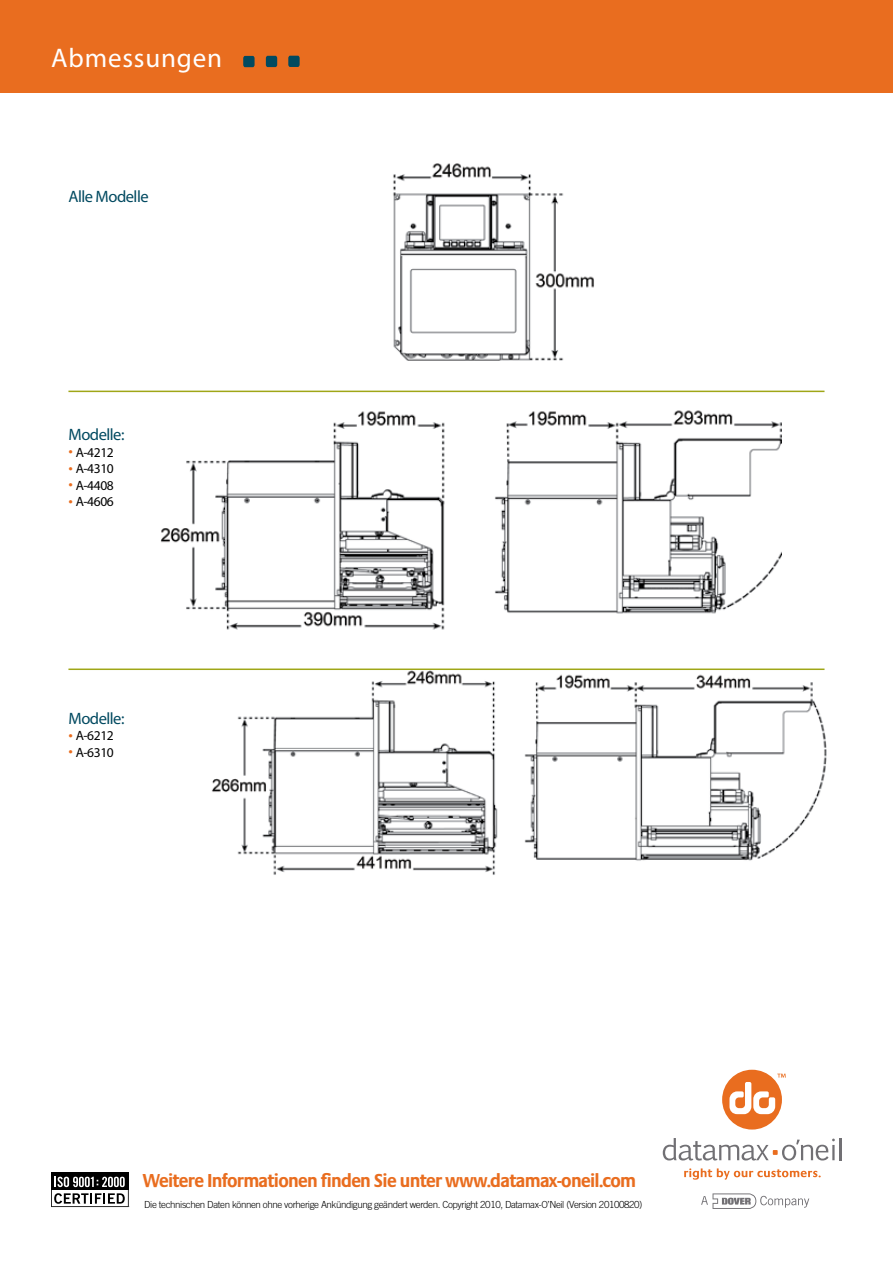
<style>
.page{position:relative;width:893px;height:1263px;background:#fff}
.page>*{position:absolute;margin:0;border:0;box-sizing:border-box;transform-origin:0 0}
.t1{font:27px "Myriad Pro";letter-spacing:.03em;color:#fff}
.t2{font:700 19.5px "Praxis";letter-spacing:-.04em;color:#e96d1f;scale:.9 1}
.t3{font:16.5px "Myriad Pro";letter-spacing:-.03em;color:#004960}
.t4{font:13.5px "Myriad Pro";letter-spacing:-.03em;color:#000}
.t5{font:300 9.75px "Trade Gothic";letter-spacing:-.04em;color:#000}
.s1{font-family:"Trade Gothic";font-size:9px;color:#e96d1f}
</style>
<div class="page">
<img style="left:159px;top:163px;width:622px;height:467px">
<img style="left:211px;top:668px;width:616px;height:207px">
<div style="left:0;top:0;width:893px;height:93px;background:#e96d1f"></div>
<svg style="left:243px;top:56px;width:12px;height:11px"></svg>
<svg style="left:266px;top:56px;width:11px;height:11px"></svg>
<svg style="left:288px;top:56px;width:12px;height:11px"></svg>
<hr style="left:68px;top:668px;width:756px;height:2px;background:#9fa617">
<hr style="left:68px;top:391px;width:756px;height:1px;background:#9fa617">
<div style="left:722px;top:1070px;width:60px;height:59px;background:#e96d1f;border-radius:50%"></div>
<hr style="left:839px;top:1138px;width:2px;height:22px;background:#717074">
<svg style="left:663px;top:1138px;width:172px;height:22px"></svg>
<svg style="left:684px;top:1168px;width:137px;height:12px"></svg>
<svg style="left:729px;top:1074px;width:57px;height:40px"></svg>
<svg style="left:701px;top:1193px;width:108px;height:16px"></svg>
<svg style="left:51px;top:1172px;width:78px;height:35px"></svg>
<h1 class="t1" style="left:51px;top:42px;width:172px">Abmessungen</h1>
<h3 class="t3" style="left:68px;top:186px;width:82px">Alle Modelle</h3>
<h3 class="t3" style="left:68px;top:424px;width:58px">Modelle:</h3>
<h3 class="t4" style="left:68px;top:444px;width:47px"><span class="s1">•</span> A-4212</h3>
<h3 class="t4" style="left:68px;top:460px;width:47px"><span class="s1">•</span> A-4310</h3>
<h3 class="t4" style="left:68px;top:477px;width:47px"><span class="s1">•</span> A-4408</h3>
<h3 class="t4" style="left:68px;top:493px;width:47px"><span class="s1">•</span> A-4606</h3>
<h3 class="t3" style="left:68px;top:708px;width:58px">Modelle:</h3>
<h3 class="t4" style="left:68px;top:727px;width:47px"><span class="s1">•</span> A-6212</h3>
<h3 class="t4" style="left:68px;top:744px;width:47px"><span class="s1">•</span> A-6310</h3>
<h2 class="t2" style="left:142px;top:1170px;width:550px">Weitere Informationen finden Sie unter www.datamax-oneil.com</h2>
<p class="t5" style="left:144px;top:1198px;width:500px">Die technischen Daten können ohne vorherige Ankündigung geändert werden. Copyright 2010, Datamax-O’Neil (Version 20100820)</p>
</div>
